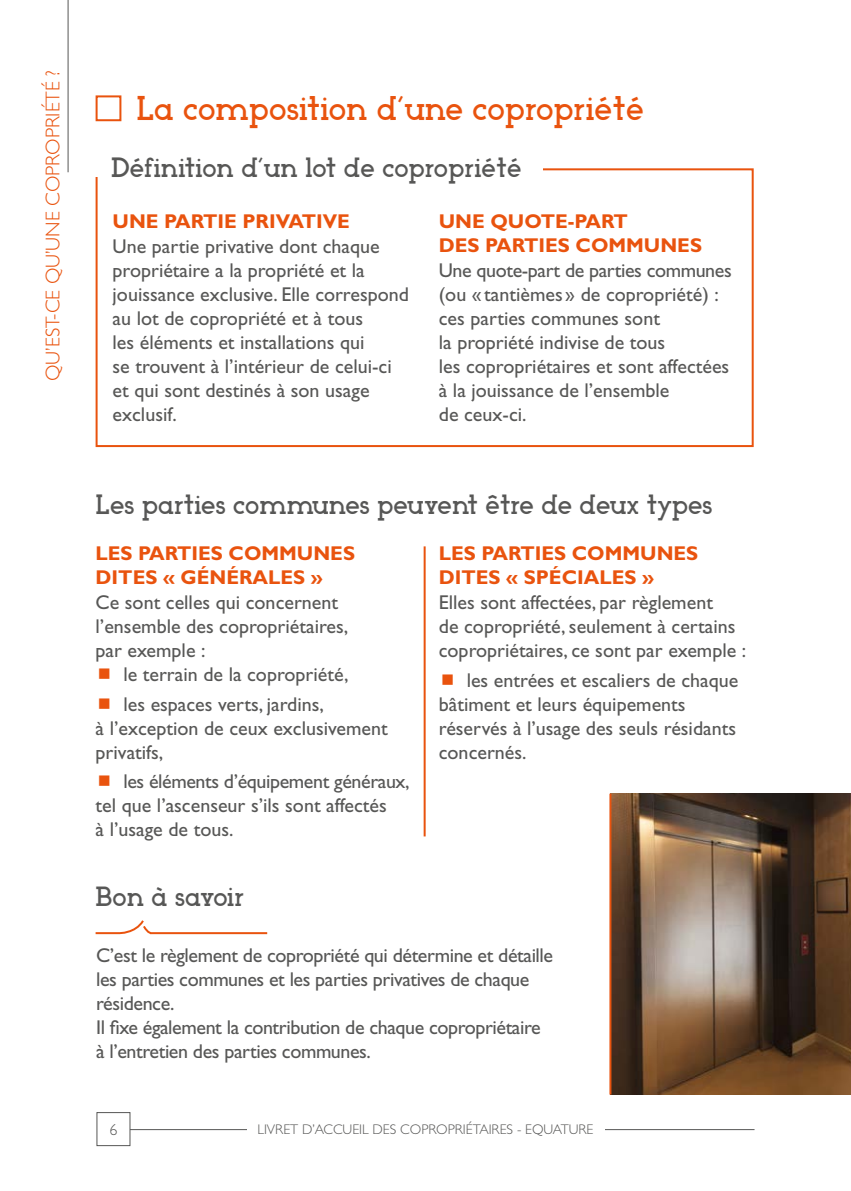
<style>
.page{position:relative;width:851px;height:1191px;background:#fff}
.page>*{position:absolute;margin:0;border:0;box-sizing:border-box;transform-origin:0 0}
.t1{font:32px "Arctic";color:#e9530e}
.t2{font:26px "Arctic";color:#575756}
.t3{font:20px/24px "Gill Sans Std";color:#575756}
.t4{font:20px/24px "Gill Sans Std";letter-spacing:-.02em;color:#575756}
.t5{font:700 20px/24px "Gill Sans Std";color:#e9530e}
.t6{font:300 20px "Gill Sans Std";color:#e9530e}
.t7{font:300 16px "Gill Sans Std";color:#575756}
.t8{font:300 14px "Gill Sans Std";color:#575756}
</style>
<div class="page">
<hr style="left:96px;top:1129px;width:658px;height:1px;background:#575756">
<div style="left:97px;top:1112px;width:33px;height:33px;background:#fff"></div>
<div style="left:96px;top:1112px;width:34px;height:34px;border:1px solid #575756"></div>
<div style="left:247px;top:1124px;width:357px;height:10px;background:#fff"></div>
<hr style="left:68px;top:0;width:1px;height:172px;background:#575756">
<div style="left:96px;top:95px;width:25px;height:26px;border:2px solid #e9530e"></div>
<div style="left:96px;top:168px;width:657px;height:279px;border:2px solid #e9530e"></div>
<div style="left:94px;top:158px;width:448px;height:19px;background:#fff"></div>
<hr style="left:423px;top:546px;width:2px;height:290px;background:#e9530e">
<svg style="left:95px;top:920px;width:173px;height:15px"></svg>
<img style="left:611px;top:793px;width:239px;height:301px">
<hr style="left:609px;top:793px;width:2px;height:301px;background:#e9530e">
<p class="t6" style="left:42px;top:381px;width:312px;rotate:-90deg">QU’EST-CE QU’UNE COPROPRIÉTÉ ?</p>
<h1 class="t1" style="left:136px;top:91px;width:509px">La composition d’une copropriété</h1>
<h2 class="t2" style="left:111px;top:153px;width:412px">Définition d’un lot de copropriété</h2>
<p class="t5" style="left:113px;top:209px;width:239px">UNE PARTIE PRIVATIVE</p>
<p class="t3" style="left:113px;top:235px;width:298px">Une partie privative dont chaque propriétaire a la propriété et la jouissance exclusive. Elle correspond au lot de copropriété et à tous<br>les éléments et installations qui<br>se trouvent à l’intérieur de celui-ci et qui sont destinés à son usage exclusif.</p>
<p class="t5" style="left:439px;top:209px;width:265px">UNE QUOTE-PART<br>DES PARTIES COMMUNES</p>
<p class="t3" style="left:439px;top:259px;width:294px">Une quote-part de parties communes (ou « tantièmes » de copropriété) : ces parties communes sont<br>la propriété indivise de tous<br>les copropriétaires et sont affectées à la jouissance de l’ensemble<br>de ceux-ci.</p>
<h2 class="t2" style="left:96px;top:489px;width:618px">Les parties communes peuvent être de deux types</h2>
<p class="t5" style="left:96px;top:541px;width:261px">LES PARTIES COMMUNES<br>DITES « GÉNÉRALES »</p>
<p class="t5" style="left:439px;top:541px;width:261px">LES PARTIES COMMUNES<br>DITES « SPÉCIALES »</p>
<p class="t3" style="left:96px;top:590px;width:254px">Ce sont celles qui concernent l’ensemble des copropriétaires, par exemple :</p>
<p class="t3" style="left:123px;top:659px;width:226px;line-height:29.6px">le terrain de la copropriété, les espaces verts, jardins,</p>
<p class="t3" style="left:96px;top:716px;width:294px">à l’exception de ceux exclusivement privatifs,</p>
<p class="t3" style="left:96px;top:770px;width:315px;text-indent:28px">les éléments d’équipement généraux, tel que l’ascenseur s’ils sont affectés<br>à l’usage de tous.</p>
<h2 class="t2" style="left:96px;top:882px;width:150px">Bon à savoir</h2>
<p class="t3" style="left:439px;top:590px;width:309px">Elles sont affectées, par règlement<br>de copropriété, seulement à certains copropriétaires, ce sont par exemple :</p>
<p class="t3" style="left:439px;top:668px;width:301px;text-indent:28px">les entrées et escaliers de chaque bâtiment et leurs équipements réservés à l’usage des seuls résidants concernés.</p>
<p class="t4" style="left:96px;top:943px;width:458px">C’est le règlement de copropriété qui détermine et détaille les parties communes et les parties privatives de chaque résidence.<br>Il fixe également la contribution de chaque copropriétaire à l’entretien des parties communes.</p>
<p class="t7" style="left:109px;top:1120px;width:9px">6</p>
<p class="t8" style="left:257px;top:1121px;width:337px">LIVRET D’ACCUEIL DES COPROPRIÉTAIRES - EQUATURE</p>
</div>
